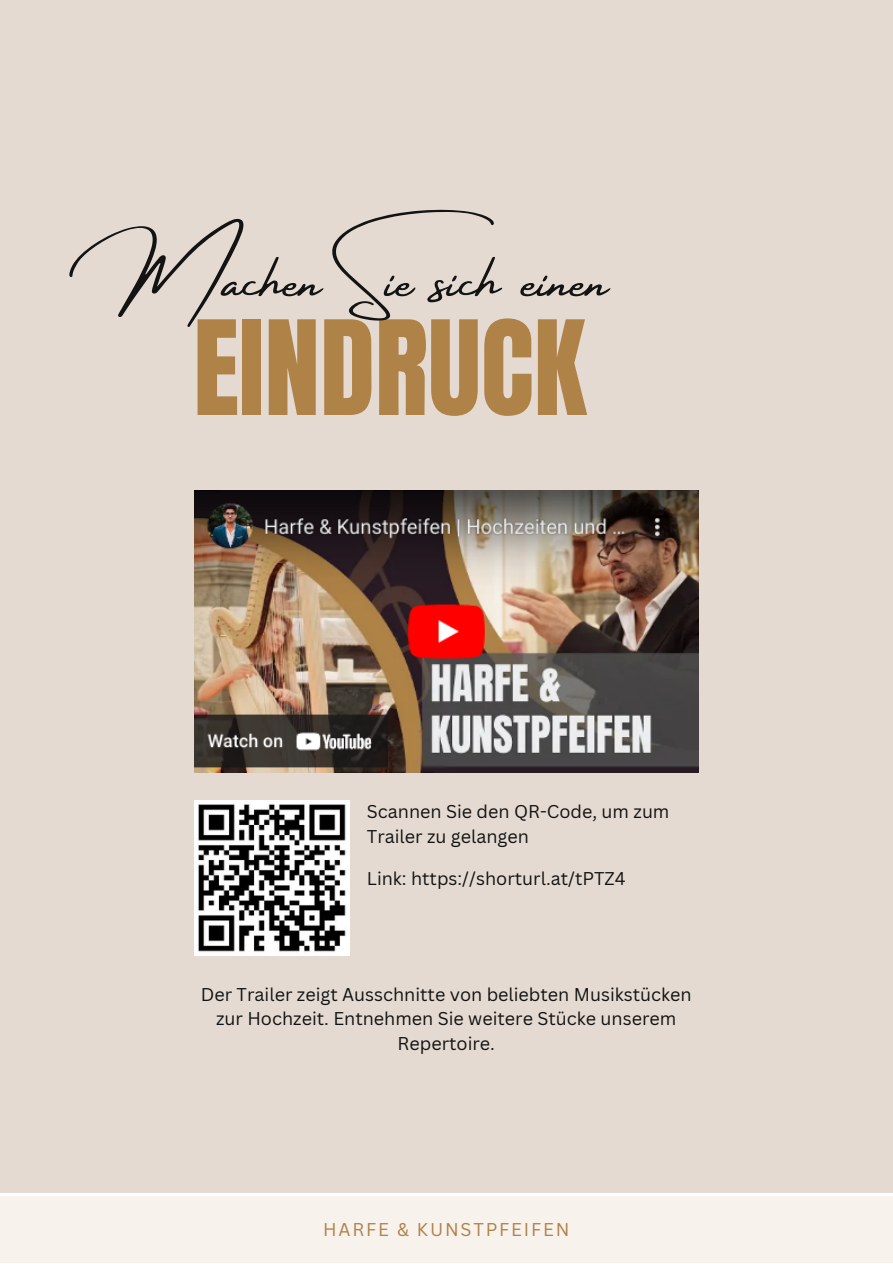
<style>
.page{position:relative;width:893px;height:1264px;background:#fff}
.page>*{position:absolute;margin:0;border:0;box-sizing:border-box;transform-origin:0 0}
.t1{font:111.3px "Anton";color:#af8248}
.t2{font:58.8px "Amsterdam Four";color:#131313}
.t3{font:18px/24.8px "Canva Sans";color:#131313;text-align:center}
.t4{font:18px "Canva Sans";letter-spacing:.1em;color:#af8248}
</style>
<div class="page">
<div style="left:0;top:0;width:892px;height:1262px;background:#e4dad1"></div>
<div style="left:0;top:1193px;width:892px;height:69px;background:#f8f2ed"></div>
<img style="left:194px;top:490px;width:504px;height:282px">
<img style="left:194px;top:800px;width:156px;height:155px">
<p class="t2" style="left:116px;top:248px;width:494px">Machen Sie sich einen</p>
<p class="t1" style="left:193px;top:288px;width:394px">EINDRUCK</p>
<p class="t3" style="left:367px;top:798px;width:304px;text-align:left">Scannen Sie den QR-Code, um zum<br>Trailer zu gelangen</p>
<p class="t3" style="left:367px;top:865px;width:260px">Link: https://shorturl.at/tPTZ4</p>
<p class="t3" style="left:201px;top:981px;width:492px">Der Trailer zeigt Ausschnitte von beliebten Musikstücken zur Hochzeit. Entnehmen Sie weitere Stücke unserem<br>Repertoire.</p>
<p class="t4" style="left:323px;top:1216px;width:248px">HARFE &amp; KUNSTPFEIFEN</p>
</div>
